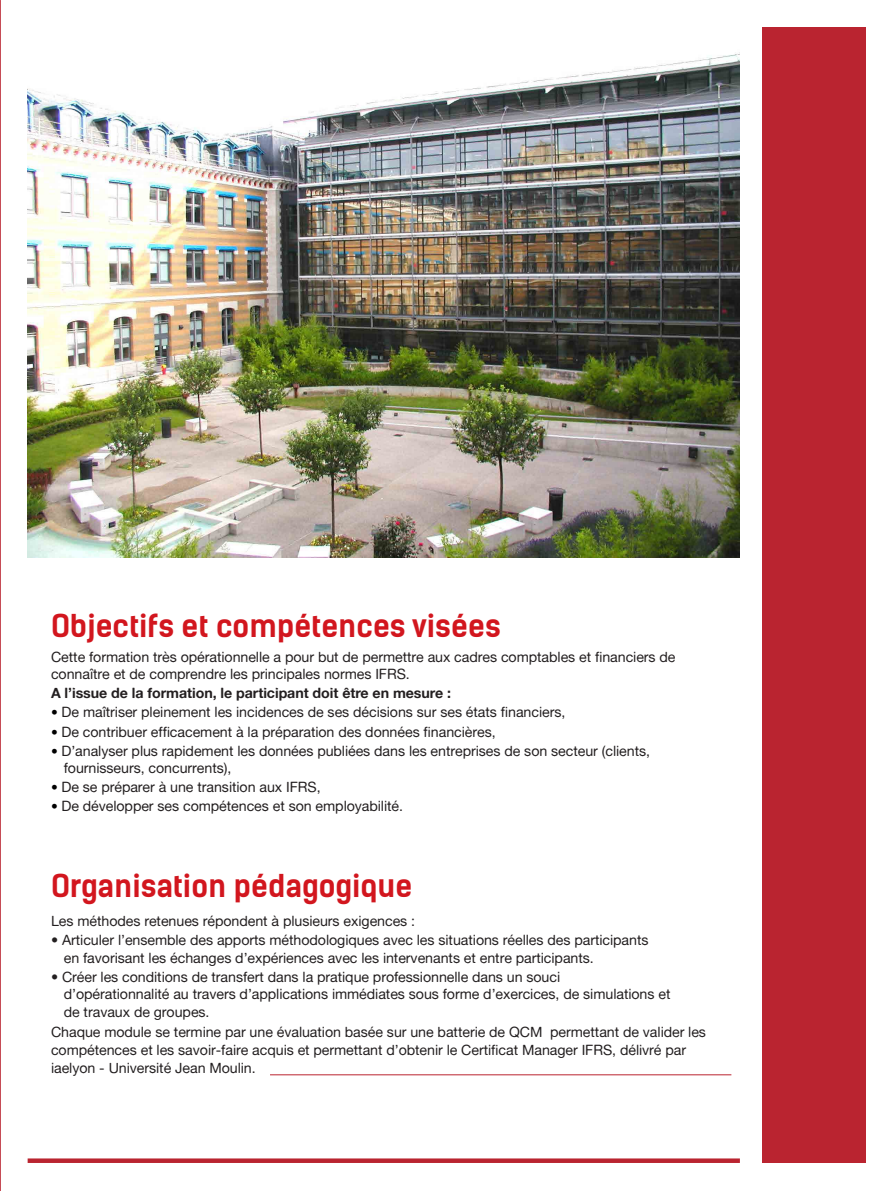
<style>
.page{position:relative;width:893px;height:1191px;background:#fff}
.page>*{position:absolute;margin:0;border:0;box-sizing:border-box;transform-origin:0 0}
.t1{font:700 30px "Kelson Sans";color:#d2161e}
.t2{font:14.25px/17.1px "Alte Haas Grotesk";letter-spacing:-.005em;color:#231f20}
.t3{font:14.25px "Alte Haas Grotesk Bold";letter-spacing:-.005em;color:#231f20}
.s1{font-size:13.5px;color:#000}
</style>
<div class="page">
<img style="left:28px;top:52px;width:712px;height:505px">
<svg style="left:0;top:0;width:1px;height:1191px"></svg>
<div style="left:762px;top:28px;width:103px;height:1135px;background:#ba2430"></div>
<div style="left:28px;top:1158px;width:712px;height:5px;background:#ba2430"></div>
<hr style="left:270px;top:1074px;width:461px;height:1px;background:#ba2430">
<p class="t1" style="left:51px;top:607px;width:451px">Objectifs et compétences visées</p>
<p class="t2" style="left:51px;top:648px;width:626px">Cette formation très opérationnelle a pour but de permettre aux cadres comptables et financiers de connaître et de comprendre les principales normes IFRS.</p>
<p class="t3" style="left:51px;top:684px;width:402px">A l’issue de la formation, le participant doit être en mesure :</p>
<p class="t2" style="left:51px;top:703px;width:516px"><span class="s1">•</span> De maîtriser pleinement les incidences de ses décisions sur ses états financiers,</p>
<p class="t2" style="left:51px;top:722px;width:446px"><span class="s1">•</span> De contribuer efficacement à la préparation des données financières,</p>
<p class="t2" style="left:64px;top:742px;width:588px;text-indent:-13px"><span class="s1">•</span> D’analyser plus rapidement les données publiées dans les entreprises de son secteur (clients, fournisseurs, concurrents),</p>
<p class="t2" style="left:51px;top:778px;width:271px"><span class="s1">•</span> De se préparer à une transition aux IFRS,</p>
<p class="t2" style="left:51px;top:797px;width:354px"><span class="s1">•</span> De développer ses compétences et son employabilité.</p>
<p class="t1" style="left:51px;top:867px;width:363px">Organisation pédagogique</p>
<p class="t2" style="left:51px;top:912px;width:366px">Les méthodes retenues répondent à plusieurs exigences :</p>
<p class="t2" style="left:64px;top:931px;width:586px;text-indent:-13px">• Articuler l’ensemble des apports méthodologiques avec les situations réelles des participants en favorisant les échanges d’expériences avec les intervenants et entre participants.</p>
<p class="t2" style="left:64px;top:967px;width:608px;line-height:17.5px;text-indent:-13px">• Créer les conditions de transfert dans la pratique professionnelle dans un souci<br>d’opérationnalité au travers d’applications immédiates sous forme d’exercices, de simulations et de travaux de groupes.</p>
<p class="t2" style="left:51px;top:1022px;width:656px;line-height:18px">Chaque module se termine par une évaluation basée sur une batterie de QCM permettant de valider les compétences et les savoir-faire acquis et permettant d’obtenir le Certificat Manager IFRS, délivré par iaelyon - Université Jean Moulin.</p>
</div>
